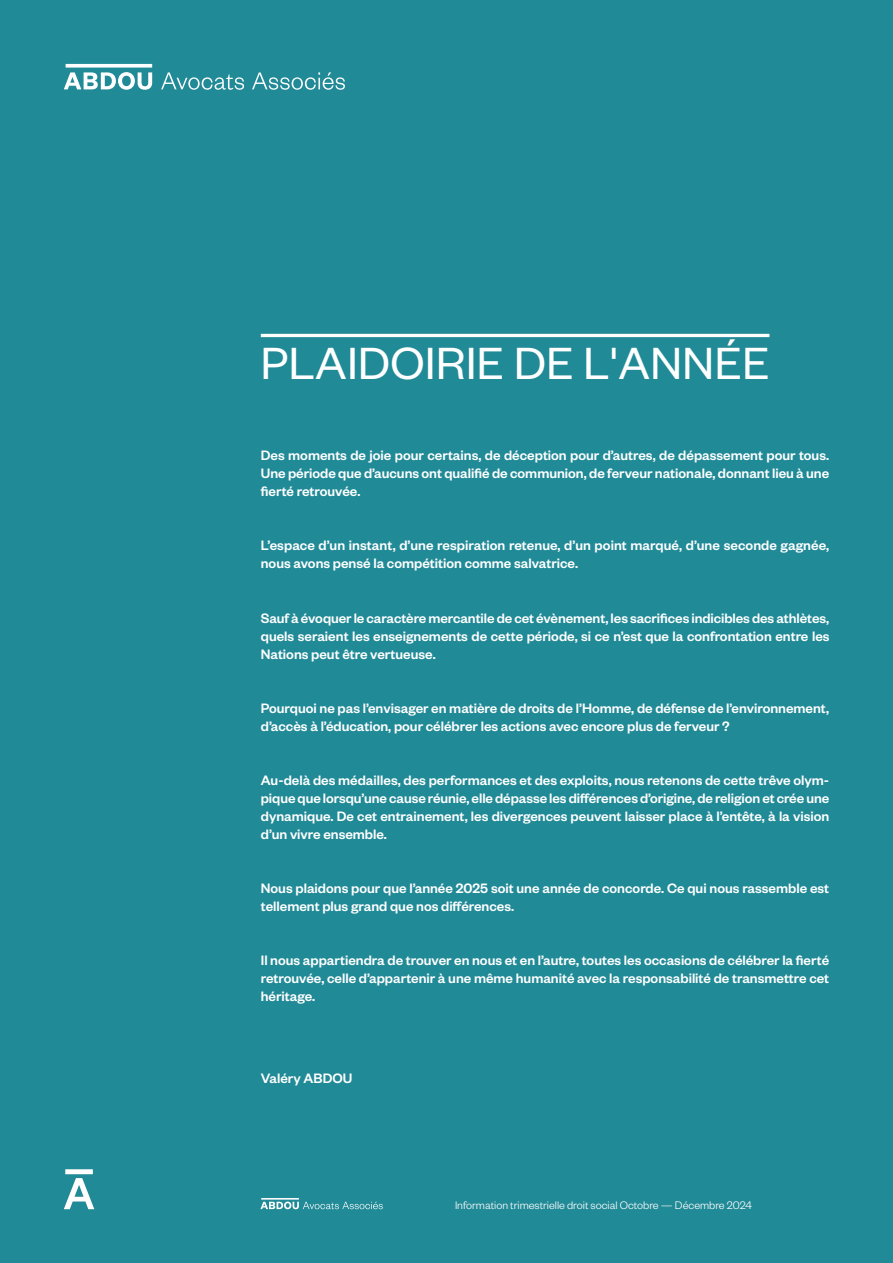
<style>
.page{position:relative;width:893px;height:1263px;background:#218a97}
.page>*{position:absolute;margin:0;border:0;box-sizing:border-box;transform-origin:0 0}
.TITRE_PRISE_DE_PAROLE{font:49.5px "Founders Grotesk";letter-spacing:.01em;color:#fff}
.TEXTE_COURANT{font:500 15px/18px "Founders Grotesk";color:#fff;text-align:justify}
.t1{font:300 12px "Founders Grotesk";color:#fff}
</style>
<div class="page">
<svg style="left:64px;top:72px;width:88px;height:18px"></svg>
<svg style="left:161px;top:72px;width:83px;height:18px"></svg>
<svg style="left:252px;top:72px;width:93px;height:18px"></svg>
<svg style="left:66px;top:64px;width:86px;height:4px"></svg>
<hr style="left:261px;top:334px;width:508px;height:3px;background:#fff">
<svg style="left:64px;top:1169px;width:30px;height:40px"></svg>
<svg style="left:260px;top:1201px;width:123px;height:8px"></svg>
<hr style="left:261px;top:1198px;width:38px;height:1px;background:#fff">
<p class="TITRE_PRISE_DE_PAROLE" style="left:261px;top:333px;width:510px">PLAIDOIRIE DE L'ANNÉE</p>
<p class="TEXTE_COURANT" style="left:261px;top:446px;width:570px">Des moments de joie pour certains, de déception pour d’autres, de dépassement pour tous.<br>Une période que d’aucuns ont qualifié de communion, de ferveur nationale, donnant lieu à une fierté retrouvée.</p>
<p class="TEXTE_COURANT" style="left:261px;top:536px;width:570px">L’espace d’un instant, d’une respiration retenue, d’un point marqué, d’une seconde gagnée, nous avons pensé la compétition comme salvatrice.</p>
<p class="TEXTE_COURANT" style="left:261px;top:608px;width:570px">Sauf à évoquer le caractère mercantile de cet évènement, les sacrifices indicibles des athlètes, quels seraient les enseignements de cette période, si ce n’est que la confrontation entre les Nations peut être vertueuse.</p>
<p class="TEXTE_COURANT" style="left:261px;top:698px;width:570px">Pourquoi ne pas l’envisager en matière de droits de l’Homme, de défense de l’environnement, d’accès à l’éducation, pour célébrer les actions avec encore plus de ferveur ?</p>
<p class="TEXTE_COURANT" style="left:261px;top:770px;width:570px">Au-delà des médailles, des performances et des exploits, nous retenons de cette trêve olym&shy;pique que lorsqu’une cause réunie, elle dépasse les différences d’origine, de religion et crée une dynamique. De cet entrainement, les divergences peuvent laisser place à l’entête, à la vision d’un vivre ensemble.</p>
<p class="TEXTE_COURANT" style="left:261px;top:879px;width:570px">Nous plaidons pour que l’année 2025 soit une année de concorde. Ce qui nous rassemble est tellement plus grand que nos différences.</p>
<p class="TEXTE_COURANT" style="left:261px;top:951px;width:570px">Il nous appartiendra de trouver en nous et en l’autre, toutes les occasions de célébrer la fierté retrouvée, celle d’appartenir à une même humanité avec la responsabilité de transmettre cet héritage.</p>
<p class="TEXTE_COURANT" style="left:261px;top:1068px;width:93px">Valéry ABDOU</p>
<p class="t1" style="left:455px;top:1198px;width:298px">Information trimestrielle droit social Octobre — Décembre 2024</p>
</div>
